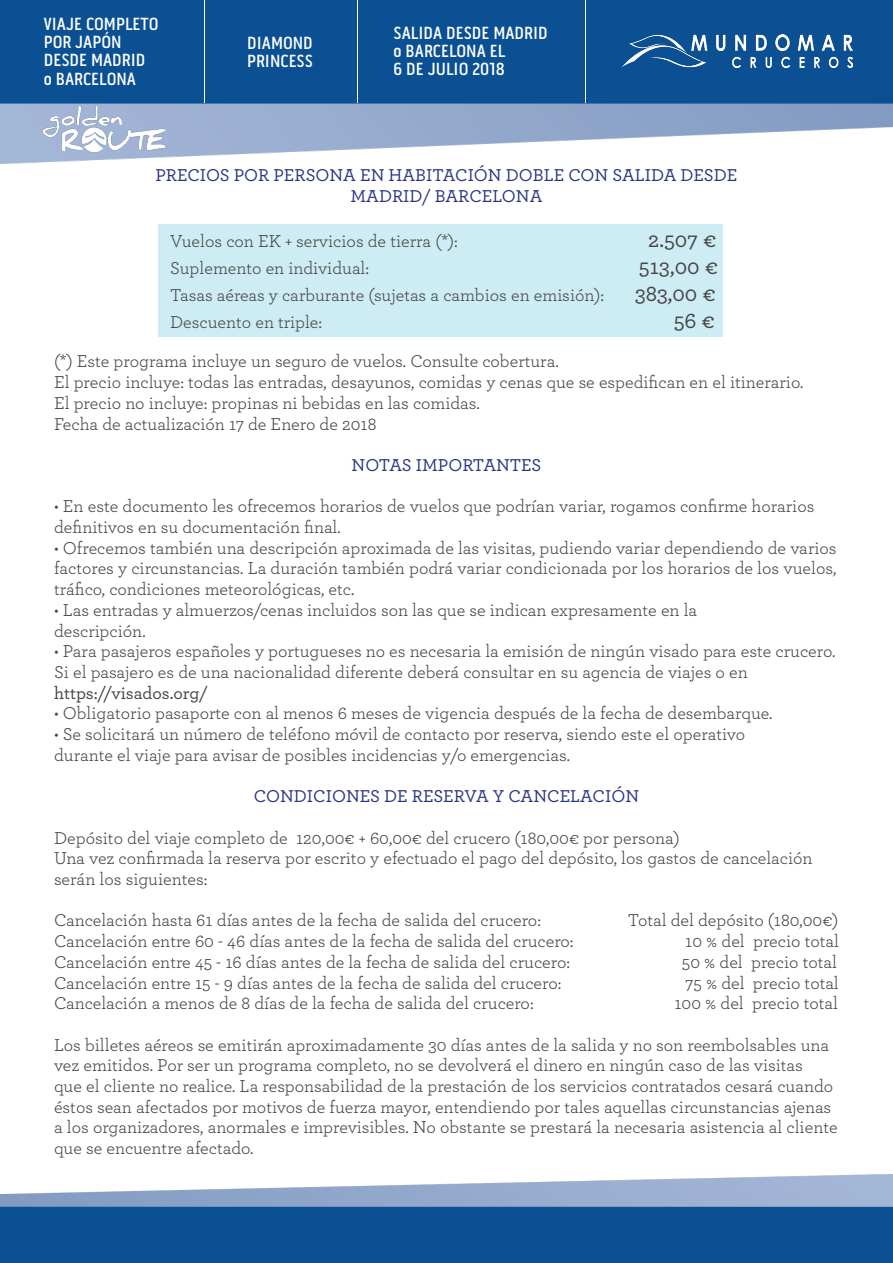
<style>
.page{position:relative;width:893px;height:1263px;background:#fff}
.page>*{position:absolute;margin:0;border:0;box-sizing:border-box;transform-origin:0 0}
.t1{font:500 22.5px "Archer";color:#464545}
.t2{font:18px/20.7px "Archer";color:#464545}
.t3{font:500 18px/20.7px "Archer";color:#283583;text-align:center}
.t4{font:500 18px/18px "Pill Gothic 300 mg";color:#fff}
.t5{font:500 18px "Archer";color:#464545}
</style>
<div class="page">
<div style="left:159px;top:224px;width:564px;height:112px;background:#cdecf4"></div>
<img style="left:0;top:1175px;width:893px;height:88px">
<img style="left:0;top:0;width:893px;height:164px">
<hr style="left:205px;top:0;width:1px;height:102px;background:#fff">
<hr style="left:358px;top:0;width:1px;height:102px;background:#fff">
<img style="left:621px;top:34px;width:232px;height:33px">
<hr style="left:585px;top:0;width:1px;height:102px;background:#fff">
<img style="left:44px;top:105px;width:122px;height:57px">
<p class="t4" style="left:44px;top:15px;width:116px">VIAJE COMPLETO<br>POR JAPÓN<br>DESDE MADRID<br>o BARCELONA</p>
<p class="t4" style="left:247px;top:33px;width:67px">DIAMOND<br>PRINCESS</p>
<p class="t4" style="left:394px;top:24px;width:156px">SALIDA DESDE MADRID o BARCELONA EL<br>6 DE JULIO 2018</p>
<p class="t3" style="left:156px;top:164px;width:583px">PRECIOS POR PERSONA EN HABITACIÓN DOBLE CON SALIDA DESDE<br>MADRID/ BARCELONA</p>
<p class="t2" style="left:170px;top:230px;width:289px">Vuelos con EK + servicios de tierra (*):</p>
<p class="t1" style="left:648px;top:224px;width:70px">2.507 €</p>
<p class="t2" style="left:170px;top:257px;width:201px">Suplemento en individual:</p>
<p class="t1" style="left:639px;top:251px;width:81px">513,00 €</p>
<p class="t2" style="left:170px;top:284px;width:436px">Tasas aéreas y carburante (sujetas a cambios en emisión):</p>
<p class="t1" style="left:635px;top:278px;width:83px">383,00 €</p>
<p class="t2" style="left:170px;top:311px;width:154px">Descuento en triple:</p>
<p class="t1" style="left:674px;top:305px;width:43px">56 €</p>
<p class="t2" style="left:54px;top:350px;width:751px">(*) Este programa incluye un seguro de vuelos. Consulte cobertura.<br>El precio incluye: todas las entradas, desayunos, comidas y cenas que se espedifican en el itinerario.<br>El precio no incluye: propinas ni bebidas en las comidas.<br>Fecha de actualización 17 de Enero de 2018</p>
<p class="t3" style="left:352px;top:454px;width:191px">NOTAS IMPORTANTES</p>
<p class="t2" style="left:54px;top:495px;width:762px">• En este documento les ofrecemos horarios de vuelos que podrían variar, rogamos confirme horarios definitivos en su documentación final.</p>
<p class="t2" style="left:54px;top:536px;width:784px;text-align:justify">• Ofrecemos también una descripción aproximada de las visitas, pudiendo variar dependiendo de varios factores y circunstancias. La duración también podrá variar condicionada por los horarios de los vuelos, tráfico, condiciones meteorológicas, etc.</p>
<p class="t2" style="left:54px;top:599px;width:645px">• Las entradas y almuerzos/cenas incluidos son las que se indican expresamente en la descripción.</p>
<p class="t2" style="left:54px;top:640px;width:783px">• Para pasajeros españoles y portugueses no es necesaria la emisión de ningún visado para este crucero.<br>Si el pasajero es de una nacionalidad diferente deberá consultar en su agencia de viajes o en</p>
<p class="t5" style="left:54px;top:680px;width:155px">https://visados.org/</p>
<p class="t2" style="left:54px;top:702px;width:720px">• Obligatorio pasaporte con al menos 6 meses de vigencia después de la fecha de desembarque.</p>
<p class="t2" style="left:54px;top:723px;width:693px">• Se solicitará un número de teléfono móvil de contacto por reserva, siendo este el operativo durante el viaje para avisar de posibles incidencias y/o emergencias.</p>
<p class="t3" style="left:254px;top:785px;width:387px">CONDICIONES DE RESERVA Y CANCELACIÓN</p>
<p class="t2" style="left:54px;top:826px;width:760px">Depósito del viaje completo de 120,00€ + 60,00€ del crucero (180,00€ por persona)<br>Una vez confirmada la reserva por escrito y efectuado el pago del depósito, los gastos de cancelación serán los siguientes:</p>
<p class="t2" style="left:54px;top:909px;width:488px">Cancelación hasta 61 días antes de la fecha de salida del crucero:</p>
<p class="t2" style="left:628px;top:909px;width:212px">Total del depósito (180,00€)</p>
<p class="t2" style="left:54px;top:930px;width:521px">Cancelación entre 60 - 46 días antes de la fecha de salida del crucero:</p>
<p class="t2" style="left:685px;top:930px;width:155px">10 % del precio total</p>
<p class="t2" style="left:54px;top:950px;width:518px">Cancelación entre 45 - 16 días antes de la fecha de salida del crucero:</p>
<p class="t2" style="left:682px;top:950px;width:157px">50 % del precio total</p>
<p class="t2" style="left:54px;top:971px;width:509px">Cancelación entre 15 - 9 días antes de la fecha de salida del crucero:</p>
<p class="t2" style="left:686px;top:971px;width:155px">75 % del precio total</p>
<p class="t2" style="left:54px;top:992px;width:481px">Cancelación a menos de 8 días de la fecha de salida del crucero:</p>
<p class="t2" style="left:674px;top:992px;width:165px">100 % del precio total</p>
<p class="t2" style="left:54px;top:1033px;width:785px">Los billetes aéreos se emitirán aproximadamente 30 días antes de la salida y no son reembolsables una vez emitidos. Por ser un programa completo, no se devolverá el dinero en ningún caso de las visitas<br>que el cliente no realice. La responsabilidad de la prestación de los servicios contratados cesará cuando éstos sean afectados por motivos de fuerza mayor, entendiendo por tales aquellas circunstancias ajenas a los organizadores, anormales e imprevisibles. No obstante se prestará la necesaria asistencia al cliente que se encuentre afectado.</p>
</div>
